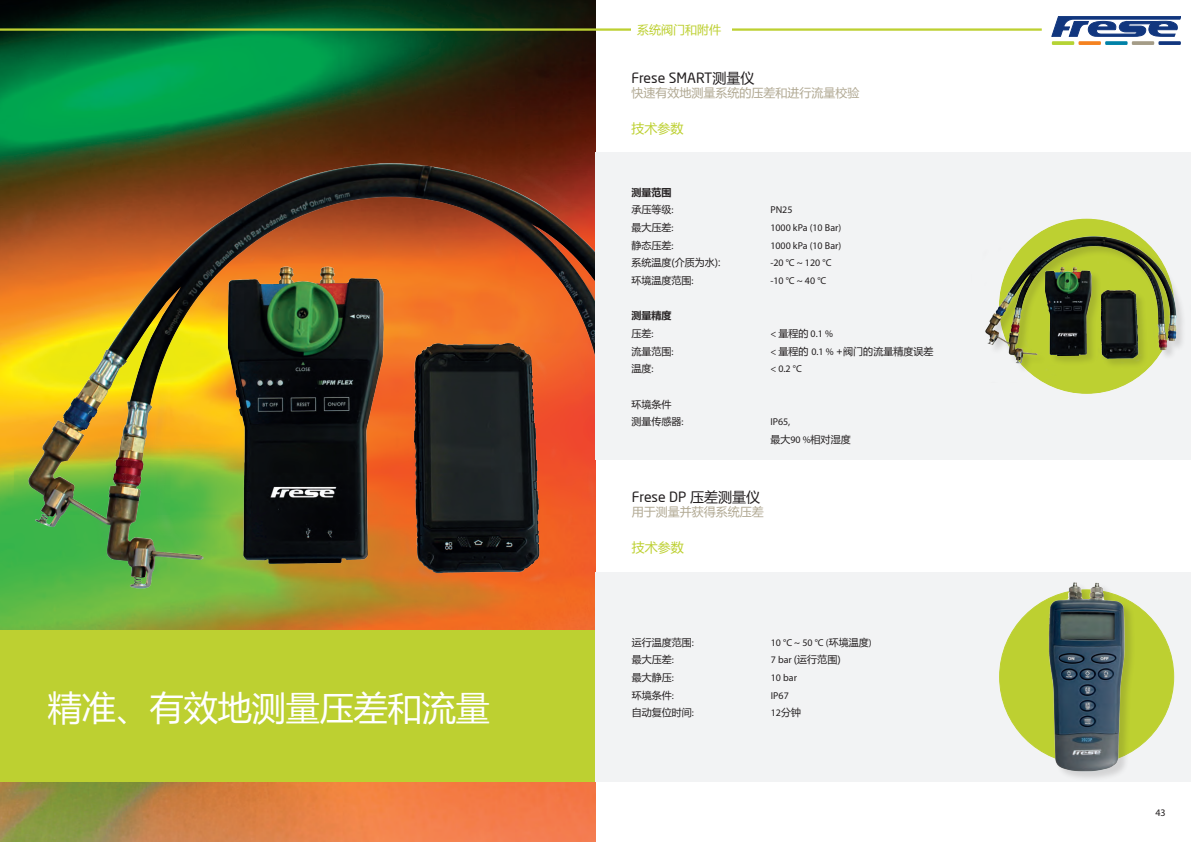
<style>
.page{position:relative;width:1191px;height:842px;background:#fff}
.page>*{position:absolute;margin:0;border:0;box-sizing:border-box;transform-origin:0 0}
.Overskrift{font:34px "Microsoft Ya Hei";color:#fff}
.Overskrift-2{font:14px "Neo Sans";color:#231f20}
.Overskrift-3{font:13px "Microsoft Ya Hei";color:#bdd031}
.Tekniske_data_-_Brød{font:12px "Microsoft Ya Hei";color:#b1a993}
.Overskrift-4{font:12px "Microsoft Ya Hei";color:#b1a993}
.Technote_header{font:12px "Microsoft Ya Hei";color:#bdd031}
.Tekniske_data_-_Brød-2{font:10px "Microsoft Ya Hei";color:#231f20}
.Tekniske_data_-_Brød-3{font:10px "Myriad Pro";color:#231f20}
.Tekniske_data_-_Brød-4{font:700 10px "Microsoft Ya Hei";color:#231f20}
.s1{font-family:"Microsoft Ya Hei"}
.s2{font-family:"Myriad Pro"}
</style>
<div class="page">
<svg style="left:1051px;top:41px;width:23px;height:4px"></svg>
<svg style="left:1078px;top:41px;width:23px;height:4px"></svg>
<svg style="left:1105px;top:41px;width:22px;height:4px"></svg>
<svg style="left:1131px;top:41px;width:23px;height:4px"></svg>
<svg style="left:1158px;top:41px;width:22px;height:4px"></svg>
<svg style="left:1051px;top:17px;width:130px;height:20px"></svg>
<img style="left:0;top:0;width:595px;height:842px">
<img style="left:0;top:104px;width:595px;height:526px">
<hr style="left:0;top:28px;width:1041px;height:3px;background:#bdd031">
<div style="left:0;top:630px;width:595px;height:152px;background:#bdd031"></div>
<div style="left:595px;top:572px;width:596px;height:210px;background:#f2f3f4"></div>
<div style="left:595px;top:153px;width:596px;height:307px;background:#f2f3f4"></div>
<div style="left:631px;top:25px;width:100px;height:11px;background:#fff"></div>
<div style="left:999px;top:590px;width:174px;height:174px;background:#bdd031;border-radius:50%"></div>
<div style="left:975px;top:233px;width:216px;height:159px;background:#231f20;opacity:.15"></div>
<img style="left:975px;top:219px;width:216px;height:164px">
<div style="left:1049px;top:583px;width:86px;height:199px;background:#231f20;opacity:.15"></div>
<img style="left:1046px;top:582px;width:80px;height:191px">
<p class="Overskrift" style="left:48px;top:684px;width:443px">精准、有效地测量压差和流量</p>
<p class="Technote_header" style="left:637px;top:22px;width:85px">系统阀门和附件</p>
<p class="Overskrift-2" style="left:631px;top:70px;width:124px">Frese SMART<span class="s1">测量仪</span></p>
<p class="Tekniske_data_-_Brød" style="left:631px;top:85px;width:229px">快速有效地测量系统的压差和进行流量校验</p>
<p class="Overskrift-3" style="left:631px;top:119px;width:53px">技术参数</p>
<p class="Tekniske_data_-_Brød-4" style="left:631px;top:185px;width:41px">测量范围</p>
<p class="Tekniske_data_-_Brød-2" style="left:631px;top:203px;width:44px">承压等级<span class="s2">:</span></p>
<p class="Tekniske_data_-_Brød-3" style="left:770px;top:204px;width:24px">PN25</p>
<p class="Tekniske_data_-_Brød-2" style="left:631px;top:221px;width:44px">最大压差<span class="s2">:</span></p>
<p class="Tekniske_data_-_Brød-3" style="left:770px;top:221px;width:72px">1000 kPa (10 Bar)</p>
<p class="Tekniske_data_-_Brød-2" style="left:631px;top:238px;width:44px">静态压差<span class="s2">:</span></p>
<p class="Tekniske_data_-_Brød-3" style="left:770px;top:239px;width:72px">1000 kPa (10 Bar)</p>
<p class="Tekniske_data_-_Brød-2" style="left:631px;top:256px;width:91px">系统温度(介质为水):</p>
<p class="Tekniske_data_-_Brød-3" style="left:770px;top:257px;width:63px">-20 °C ~ 120 °C</p>
<p class="Tekniske_data_-_Brød-2" style="left:631px;top:274px;width:64px">环境温度范围<span class="s2">:</span></p>
<p class="Tekniske_data_-_Brød-3" style="left:770px;top:274px;width:57px">-10 °C ~ 40 °C</p>
<p class="Tekniske_data_-_Brød-4" style="left:631px;top:309px;width:41px">测量精度</p>
<p class="Tekniske_data_-_Brød-2" style="left:631px;top:327px;width:24px">压差<span class="s2">:</span></p>
<p class="Tekniske_data_-_Brød-3" style="left:770px;top:327px;width:64px">&lt; <span class="s1">量程的</span> 0.1 %</p>
<p class="Tekniske_data_-_Brød-2" style="left:631px;top:344px;width:44px">流量范围<span class="s2">:</span></p>
<p class="Tekniske_data_-_Brød-2" style="left:770px;top:344px;width:164px"><span class="s2">&lt;</span> 量程的 <span class="s2">0.1 %</span> +阀门的流量精度误差</p>
<p class="Tekniske_data_-_Brød-2" style="left:631px;top:362px;width:24px">温度<span class="s2">:</span></p>
<p class="Tekniske_data_-_Brød-3" style="left:770px;top:363px;width:33px">&lt; 0.2 °C</p>
<p class="Tekniske_data_-_Brød-2" style="left:631px;top:397px;width:41px">环境条件</p>
<p class="Tekniske_data_-_Brød-2" style="left:631px;top:415px;width:54px">测量传感器<span class="s2">:</span></p>
<p class="Tekniske_data_-_Brød-3" style="left:770px;top:416px;width:22px">IP65,</p>
<p class="Tekniske_data_-_Brød-2" style="left:770px;top:433px;width:82px">最大<span class="s2">90 %</span>相对湿度</p>
<p class="Overskrift-2" style="left:632px;top:489px;width:130px">Frese DP <span class="s1">压差测量仪</span></p>
<p class="Overskrift-4" style="left:632px;top:504px;width:133px">用于测量并获得系统压差</p>
<p class="Overskrift-3" style="left:632px;top:538px;width:53px">技术参数</p>
<p class="Tekniske_data_-_Brød-2" style="left:632px;top:635px;width:64px">运行温度范围<span class="s2">:</span></p>
<p class="Tekniske_data_-_Brød-3" style="left:771px;top:636px;width:102px">10 °C ~ 50 °C (<span class="s1">环境温度</span>)</p>
<p class="Tekniske_data_-_Brød-2" style="left:632px;top:653px;width:44px">最大压差<span class="s2">:</span></p>
<p class="Tekniske_data_-_Brød-2" style="left:771px;top:653px;width:71px"><span class="s2">7 bar</span> (运行范围)</p>
<p class="Tekniske_data_-_Brød-2" style="left:632px;top:671px;width:44px">最大静压<span class="s2">:</span></p>
<p class="Tekniske_data_-_Brød-3" style="left:771px;top:672px;width:28px">10 bar</p>
<p class="Tekniske_data_-_Brød-2" style="left:632px;top:688px;width:44px">环境条件<span class="s2">:</span></p>
<p class="Tekniske_data_-_Brød-3" style="left:771px;top:689px;width:19px">IP67</p>
<p class="Tekniske_data_-_Brød-2" style="left:632px;top:706px;width:64px">自动复位时间<span class="s2">:</span></p>
<p class="Tekniske_data_-_Brød-3" style="left:771px;top:707px;width:32px">12<span class="s1">分钟</span></p>
<p class="Tekniske_data_-_Brød-3" style="left:1155px;top:807px;width:12px">43</p>
</div>
